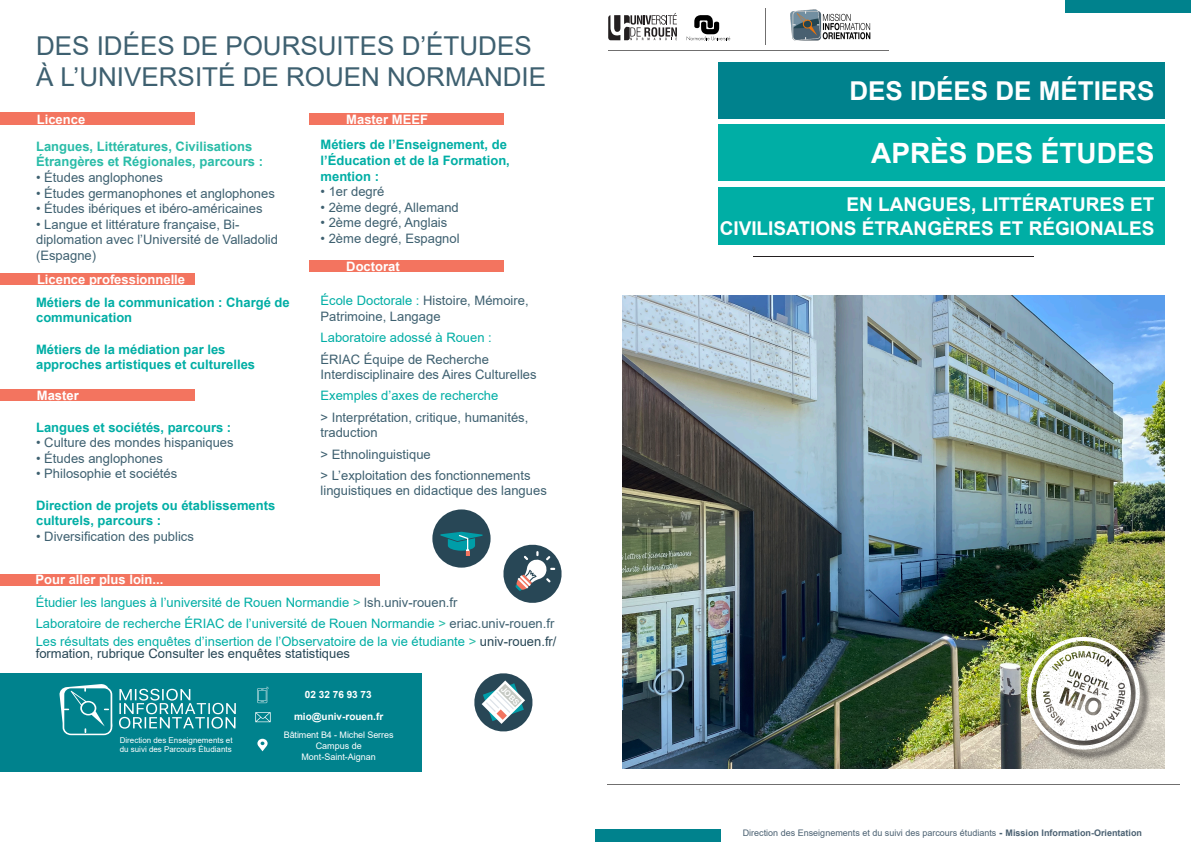
<style>
.page{position:relative;width:1191px;height:842px;background:#fff}
.page>*{position:absolute;margin:0;border:0;box-sizing:border-box;transform-origin:0 0}
.t1{font:700 28px "Arial";color:#fff}
.t2{font:26px "Arial";color:#3e6070}
.t3{font:700 26px "Arial";color:#fff}
.t4{font:700 19px/24px "Arial";color:#fff;text-align:right}
.t5{font:13px/15.6px "Arial";color:#3e6070}
.t6{font:13px/12px "Arial";color:#00aea5}
.t7{font:700 13px/15.6px "Arial";color:#00aea5}
.t8{font:700 13px "Arial";color:#fff}
.t9{font:700 13px/15.6px "Arial";color:#2abca8}
.t10{font:700 10px "Arial";color:#fff}
.t11{font:9px "Arial";color:#4b6172}
.t12{font:9px "Arial";letter-spacing:-.005em;color:#fff}
.t13{font:8px/8.8px "Arial";color:#fff}
.t14{font:7.9px "Arial Rounded MT Bold";color:#fff}
.s1{color:#00aea5}
.s2{color:#2abca8}
.s3{color:#3e6070}
.s4{color:#284756}
.s5{font-weight:900}
.s6{font-weight:700}
</style>
<div class="page">
<img style="left:622px;top:295px;width:542px;height:473px">
<svg style="left:608px;top:13px;width:69px;height:27px"></svg>
<svg style="left:686px;top:15px;width:44px;height:25px"></svg>
<hr style="left:765px;top:8px;width:1px;height:37px;background:#706f6f">
<hr style="left:608px;top:50px;width:280px;height:1px;background:#706f6f">
<hr style="left:607px;top:784px;width:572px;height:1px;background:#706f6f">
<div style="left:1066px;top:0;width:125px;height:13px;background:#00828d"></div>
<div style="left:595px;top:829px;width:125px;height:13px;background:#00828d"></div>
<div style="left:718px;top:62px;width:446px;height:57px;background:#00828d"></div>
<div style="left:718px;top:124px;width:446px;height:57px;background:#00aea5"></div>
<div style="left:718px;top:187px;width:446px;height:57px;background:#00aea5"></div>
<hr style="left:753px;top:256px;width:280px;height:1px;background:#231f20">
<img style="left:790px;top:9px;width:81px;height:32px">
<div style="left:1028px;top:638px;width:124px;height:124px;background:#231f20;opacity:.75"></div>
<img style="left:1027px;top:636px;width:113px;height:114px">
<svg style="left:474px;top:673px;width:59px;height:59px"></svg>
<div style="left:0;top:673px;width:421px;height:98px;background:#00828d"></div>
<svg style="left:59px;top:684px;width:177px;height:51px"></svg>
<svg style="left:257px;top:739px;width:11px;height:12px"></svg>
<svg style="left:255px;top:712px;width:16px;height:10px"></svg>
<svg style="left:257px;top:686px;width:12px;height:17px"></svg>
<div style="left:0;top:273px;width:194px;height:12px;background:#f3745f"></div>
<div style="left:0;top:389px;width:194px;height:12px;background:#f3745f"></div>
<div style="left:309px;top:261px;width:195px;height:11px;background:#f3745f"></div>
<div style="left:0;top:574px;width:379px;height:12px;background:#f3745f"></div>
<svg style="left:503px;top:544px;width:59px;height:59px"></svg>
<div style="left:432px;top:509px;width:58px;height:59px;background:#284756;border-radius:50%"></div>
<svg style="left:440px;top:532px;width:42px;height:24px"></svg>
<div style="left:0;top:112px;width:194px;height:12px;background:#f3745f"></div>
<div style="left:309px;top:113px;width:195px;height:12px;background:#f3745f"></div>
<p class="t2" style="left:36px;top:28px;width:497px">DES IDÉES DE POURSUITES D’ÉTUDES</p>
<p class="t2" style="left:36px;top:59px;width:511px">À L’UNIVERSITÉ DE ROUEN NORMANDIE</p>
<p class="t8" style="left:37px;top:110px;width:50px">Licence</p>
<p class="t8" style="left:346px;top:110px;width:83px">Master MEEF</p>
<p class="t9" style="left:36px;top:139px;width:228px">Langues, Littératures, Civilisations<br>Étrangères et Régionales, parcours :</p>
<p class="t5" style="left:36px;top:170px;width:128px">• Études anglophones</p>
<p class="t5" style="left:36px;top:185px;width:240px">• Études germanophones et anglophones</p>
<p class="t5" style="left:36px;top:201px;width:228px">• Études ibériques et ibéro-américaines</p>
<p class="t5" style="left:36px;top:216px;width:243px">• Langue et littérature française, Bi&shy;diplomation avec l’Université de Valladolid (Espagne)</p>
<p class="t7" style="left:36px;top:295px;width:255px">Métiers de la communication : Chargé de communication</p>
<p class="t7" style="left:36px;top:341px;width:220px">Métiers de la médiation par les approches artistiques et culturelles</p>
<p class="t8" style="left:37px;top:270px;width:150px">Licence professionnelle</p>
<p class="t8" style="left:37px;top:386px;width:43px">Master</p>
<p class="t7" style="left:36px;top:419px;width:197px">Langues et sociétés, parcours :</p>
<p class="t5" style="left:36px;top:435px;width:199px">• Culture des mondes hispaniques</p>
<p class="t5" style="left:36px;top:450px;width:128px">• Études anglophones</p>
<p class="t5" style="left:36px;top:466px;width:143px">• Philosophie et sociétés</p>
<p class="t7" style="left:36px;top:497px;width:241px">Direction de projets ou établissements culturels, parcours :</p>
<p class="t5" style="left:36px;top:528px;width:159px">• Diversification des publics</p>
<p class="t8" style="left:35px;top:570px;width:129px">Pour aller plus loin...</p>
<p class="t7" style="left:320px;top:137px;width:191px">Métiers de l’Enseignement, de l’Éducation et de la Formation, mention :</p>
<p class="t5" style="left:320px;top:184px;width:65px">• 1er degré</p>
<p class="t5" style="left:320px;top:199px;width:140px">• 2ème degré, Allemand</p>
<p class="t5" style="left:320px;top:215px;width:128px">• 2ème degré, Anglais</p>
<p class="t5" style="left:320px;top:230px;width:140px">• 2ème degré, Espagnol</p>
<p class="t8" style="left:346px;top:258px;width:55px">Doctorat</p>
<p class="t5" style="left:320px;top:293px;width:210px"><span class="s1">École Doctorale :</span> Histoire, Mémoire,<br>Patrimoine, Langage</p>
<p class="t6" style="left:320px;top:332px;width:173px">Laboratoire adossé à Rouen :</p>
<p class="t5" style="left:320px;top:351px;width:218px">ÉRIAC Équipe de Recherche<br>Interdisciplinaire des Aires Culturelles</p>
<p class="t6" style="left:320px;top:390px;width:179px">Exemples d’axes de recherche</p>
<p class="t5" style="left:320px;top:409px;width:209px">&gt; Interprétation, critique, humanités, traduction</p>
<p class="t5" style="left:320px;top:446px;width:112px">&gt; Ethnolinguistique</p>
<p class="t5" style="left:320px;top:467px;width:228px">&gt; L’exploitation des fonctionnements linguistiques en didactique des langues</p>
<p class="t6" style="left:36px;top:596px;width:423px">Étudier les langues à l’université de Rouen Normandie <span class="s2">&gt;</span> <span class="s3">lsh.univ-rouen.fr</span></p>
<p class="t6" style="left:36px;top:617px;width:520px">Laboratoire de recherche ÉRIAC de l’université de Rouen Normandie <span class="s2">&gt;</span> <span class="s3">eriac.univ-rouen.fr</span></p>
<p class="t6" style="left:36px;top:635px;width:522px">Les résultats des enquêtes d’insertion de l’Observatoire de la vie étudiante <span class="s2">&gt;</span> <span class="s4">univ-rouen.fr/ formation, rubrique Consulter les enquêtes statistiques</span></p>
<p class="t13" style="left:120px;top:736px;width:114px">Direction des Enseignements et du suivi des Parcours Étudiants</p>
<p class="t10" style="left:305px;top:687px;width:68px">02 32 76 93 73</p>
<p class="t10" style="left:294px;top:709px;width:91px">mio@univ-rouen.fr</p>
<p class="t12" style="left:284px;top:729px;width:111px">Bâtiment B4 - Michel Serres</p>
<p class="t12" style="left:316px;top:739px;width:48px">Campus de</p>
<p class="t12" style="left:301px;top:750px;width:76px">Mont-Saint-Aignan</p>
<p class="t14" style="left:506px;top:685px;width:23px;rotate:45deg">JOBS</p>
<p class="t3" style="left:849px;top:73px;width:306px">DES IDÉES DE MÉTIERS</p>
<p class="t1" style="left:871px;top:133px;width:285px">APRÈS DES ÉTUDES</p>
<p class="t4" style="left:719px;top:192px;width:436px">EN LANGUES, LITTÉRATURES ET<br>CIVILISATIONS ÉTRANGÈRES ET RÉGIONALES</p>
<p class="t11" style="left:742px;top:826px;width:401px">Direction des Enseignements et du suivi des parcours étudiants <span class="s5">-</span> <span class="s6">Mission Information-Orientation</span></p>
</div>
